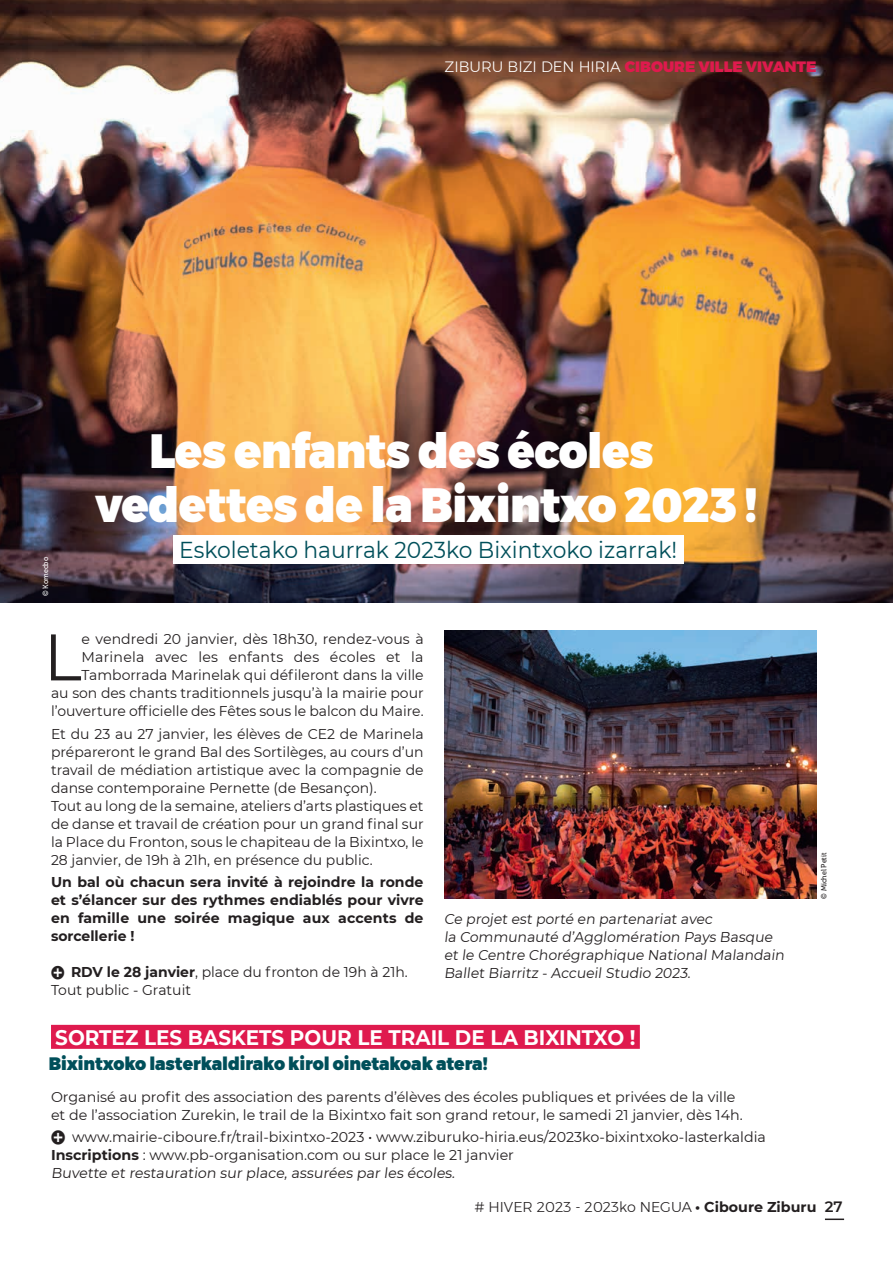
<style>
.page{position:relative;width:893px;height:1263px;background:#fff}
.page>*{position:absolute;margin:0;border:0;box-sizing:border-box;transform-origin:0 0}
.Texte{font:65.7px "Montserrat";color:#231f20}
.TexteJUSTIF{font:900 48px "Montserrat";letter-spacing:-.01em;color:#fff;scale:.93 1}
.TexteJUSTIF-2{font:22.95px "Montserrat";color:#004f5a;scale:.95 1}
.t1{font:700 21px "Montserrat";color:#fff;scale:.95 1}
.TexteJUSTIF-3{font:900 18px "Montserrat";letter-spacing:-.005em;color:#004f5a;scale:.95 1}
.Tétière{font:900 15px "Montserrat";color:#df1a4e}
.Texte-2{font:14.25px/18px "Montserrat";color:#231f20}
.Texte-3{font:700 14.25px/18px "Montserrat";letter-spacing:.01em;color:#231f20;text-align:justify}
.t2{font:300 14.25px "Montserrat";color:#231f20}
.t3{font:7.5px "Museo 500";color:#231f20;scale:.95 1}
.t4{font:7.5px "Museo 500";color:#fff;scale:.95 1}
.s1{font-weight:300;color:#fff}
.s2{font-weight:700}
.s3{font-weight:600;font-size:15px}
</style>
<div class="page">
<svg style="left:825px;top:1218px;width:19px;height:2px"></svg>
<div style="left:51px;top:1025px;width:589px;height:24px;background:#df1a4e"></div>
<img style="left:0;top:0;width:893px;height:602px">
<img style="left:444px;top:631px;width:372px;height:268px">
<div style="left:173px;top:535px;width:510px;height:29px;background:#fff"></div>
<p class="Tétière" style="left:445px;top:55px;width:373px"><span class="s1">ZIBURU BIZI DEN HIRIA</span> CIBOURE VILLE VIVANTE</p>
<p class="t4" style="left:41px;top:596px;width:43px;rotate:-90deg">© Komecbo</p>
<p class="TexteJUSTIF" style="left:149px;top:412px;width:544px">Les enfants des écoles</p>
<p class="TexteJUSTIF" style="left:95px;top:465px;width:713px">vedettes de la Bixintxo 2023 !</p>
<p class="TexteJUSTIF-2" style="left:179px;top:534px;width:526px">Eskoletako haurrak 2023ko Bixintxoko izarrak!</p>
<p class="Texte-2" style="left:51px;top:630px;width:374px;text-align:right">e vendredi 20 janvier, dès 18h30, rendez-vous à Marinela avec les enfants des écoles et la Tamborrada Marinelak qui défileront dans la ville<br>au son des chants traditionnels jusqu’à la mairie pour l’ouverture officielle des Fêtes sous le balcon du Maire.</p>
<p class="Texte-2" style="left:51px;top:724px;width:374px;text-align:justify">Et du 23 au 27 janvier, les élèves de CE2 de Marinela prépareront le grand Bal des Sortilèges, au cours d’un travail de médiation artistique avec la compagnie de danse contemporaine Pernette (de Besançon).</p>
<p class="Texte-2" style="left:51px;top:796px;width:374px;text-align:justify">Tout au long de la semaine, ateliers d’arts plastiques et de danse et travail de création pour un grand final sur la Place du Fronton, sous le chapiteau de la Bixintxo, le 28 janvier, de 19h à 21h, en présence du public.</p>
<p class="Texte-3" style="left:51px;top:872px;width:374px">Un bal où chacun sera invité à rejoindre la ronde et s’élancer sur des rythmes endiablés pour vivre en famille une soirée magique aux accents de sorcellerie !</p>
<p class="Texte-2" style="left:51px;top:962px;width:358px;text-indent:20px"><span class="s2">RDV le 28 janvier</span>, place du fronton de 19h à 21h.<br>Tout public - Gratuit</p>
<p class="Texte" style="left:44px;top:612px;width:39px">L</p>
<p class="Texte-2" style="left:444px;top:909px;width:272px">Ce projet est porté en partenariat avec</p>
<p class="Texte-2" style="left:444px;top:927px;width:344px">la Communauté d’Agglomération Pays Basque et le Centre Chorégraphique National Malandain<br>Ballet Biarritz - Accueil Studio 2023.</p>
<p class="t1" style="left:55px;top:1023px;width:612px">SORTEZ LES BASKETS POUR LE TRAIL DE LA BIXINTXO !</p>
<p class="TexteJUSTIF-3" style="left:49px;top:1049px;width:463px">Bixintxoko lasterkaldirako kirol oinetakoak atera!</p>
<p class="Texte-2" style="left:51px;top:1087px;width:693px">Organisé au profit des association des parents d’élèves des écoles publiques et privées de la ville et de l’association Zurekin, le trail de la Bixintxo fait son grand retour, le samedi 21 janvier, dès 14h.</p>
<p class="Texte-2" style="left:72px;top:1127px;width:695px">www.mairie-ciboure.fr/trail-bixintxo-2023 • www.ziburuko-hiria.eus/2023ko-bixintxoko-lasterkaldia</p>
<p class="Texte-2" style="left:51px;top:1145px;width:464px"><span class="s2">Inscriptions</span> : www.pb-organisation.com ou sur place le 21 janvier</p>
<p class="Texte-2" style="left:51px;top:1163px;width:408px">Buvette et restauration sur place, assurées par les écoles.</p>
<p class="t3" style="left:820px;top:899px;width:50px;rotate:-90deg">© Michel Petit</p>
<p class="t2" style="left:474px;top:1196px;width:370px"># HIVER 2023 - 2023ko NEGUA <span class="s2">• Ciboure Ziburu</span> <span class="s3">27</span></p>
</div>
